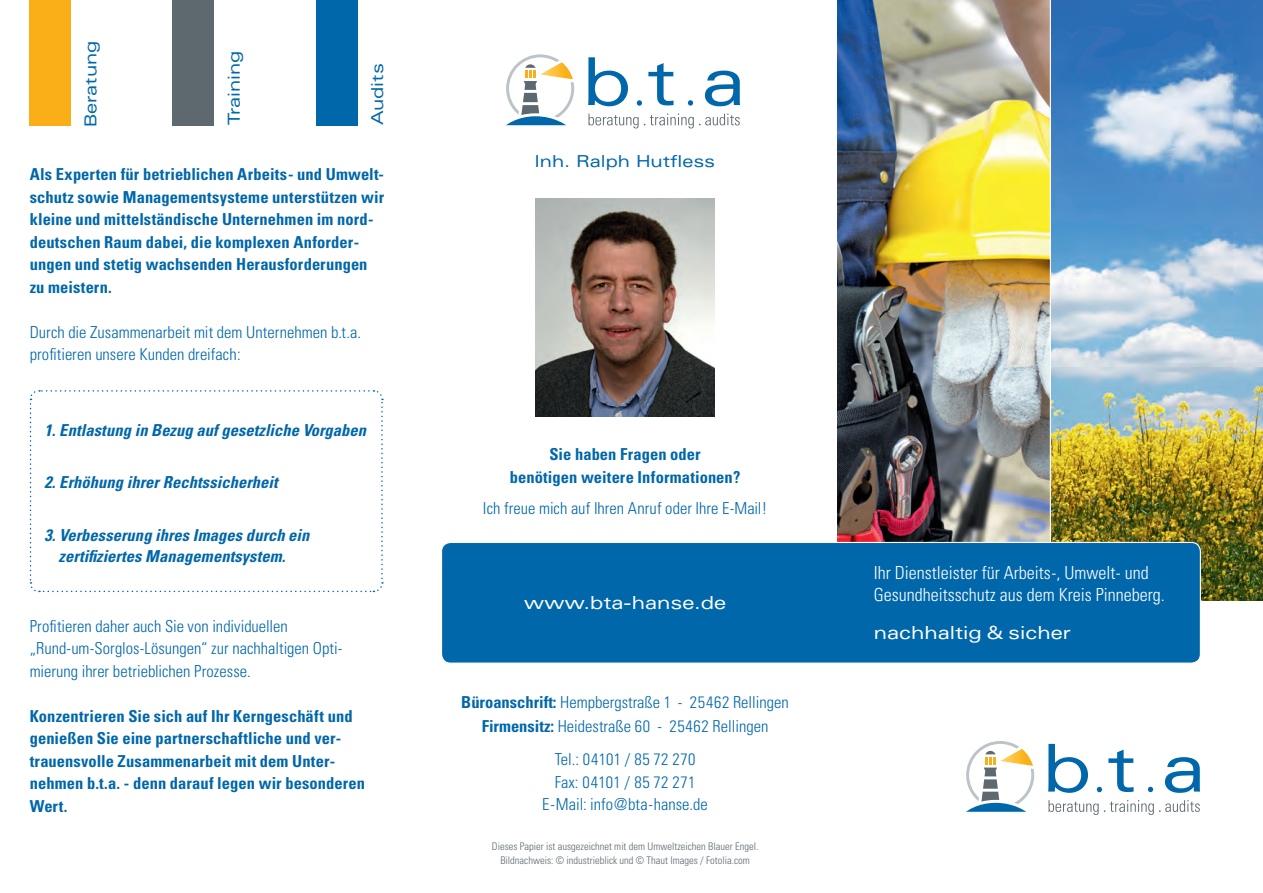
<style>
.page{position:relative;width:1263px;height:893px;background:#fff}
.page>*{position:absolute;margin:0;border:0;box-sizing:border-box;transform-origin:0 0}
.t1{font:300 condensed 18px/22.5px "Univers";color:#fff}
.t2{font:expanded 18px "Univers";color:#fff}
.t3{font:700 condensed 16.5px/22.5px "Univers";letter-spacing:.005em;color:#0067aa}
.t4{font:300 condensed 16.5px/22.5px "Univers";color:#0067aa}
.t5{font:italic 700 condensed 16.5px/21px "Univers";letter-spacing:.005em;color:#0067aa}
.t6{font:expanded 16.5px "Univers";color:#0067aa}
.t7{font:300 condensed 10.5px/13.5px "Univers";color:#5d686f;text-align:center}
.s1{font-weight:700}
</style>
<div class="page">
<img style="left:536px;top:199px;width:178px;height:218px">
<svg style="left:29px;top:390px;width:354px;height:203px"></svg>
<div style="left:173px;top:0;width:41px;height:125px;background:#5d686f"></div>
<div style="left:316px;top:0;width:41px;height:125px;background:#0067aa"></div>
<div style="left:30px;top:0;width:41px;height:125px;background:#faaf18"></div>
<svg style="left:506px;top:54px;width:68px;height:71px"></svg>
<svg style="left:588px;top:57px;width:40px;height:49px"></svg>
<svg style="left:648px;top:63px;width:25px;height:42px"></svg>
<svg style="left:705px;top:71px;width:35px;height:35px"></svg>
<svg style="left:688px;top:100px;width:5px;height:6px"></svg>
<svg style="left:637px;top:100px;width:5px;height:6px"></svg>
<svg style="left:588px;top:114px;width:152px;height:14px"></svg>
<img style="left:1051px;top:0;width:212px;height:600px">
<img style="left:838px;top:0;width:212px;height:542px">
<div style="left:441px;top:542px;width:759px;height:121px;background:#0067aa;border-radius:9px"></div>
<div style="left:441px;top:542px;width:760px;height:122px;border:1px solid #fff;border-radius:9px"></div>
<svg style="left:966px;top:741px;width:68px;height:71px"></svg>
<svg style="left:1048px;top:744px;width:40px;height:49px"></svg>
<svg style="left:1108px;top:750px;width:25px;height:42px"></svg>
<svg style="left:1165px;top:757px;width:35px;height:36px"></svg>
<svg style="left:1148px;top:787px;width:5px;height:5px"></svg>
<svg style="left:1097px;top:787px;width:5px;height:5px"></svg>
<svg style="left:1048px;top:800px;width:152px;height:15px"></svg>
<p class="t6" style="left:81px;top:127px;width:88px;rotate:-90deg">Beratung</p>
<p class="t6" style="left:224px;top:125px;width:77px;rotate:-90deg">Training</p>
<p class="t6" style="left:367px;top:125px;width:64px;rotate:-90deg">Audits</p>
<p class="t3" style="left:30px;top:163px;width:356px">Als Experten für betrieblichen Arbeits- und Umwelt&shy;schutz sowie Managementsysteme unterstützen wir kleine und mittelständische Unternehmen im nord&shy;deutschen Raum dabei, die komplexen Anforder&shy;ungen und stetig wachsenden Herausforderungen zu meistern.</p>
<p class="t4" style="left:30px;top:320px;width:333px">Durch die Zusammenarbeit mit dem Unternehmen b.t.a. profitieren unsere Kunden dreifach:</p>
<p class="t5" style="left:45px;top:419px;width:323px">1. Entlastung in Bezug auf gesetzliche Vorgaben</p>
<p class="t5" style="left:45px;top:472px;width:234px">2. Erhöhung ihrer Rechtssicherheit</p>
<p class="t5" style="left:59px;top:524px;width:252px;text-indent:-14px">3. Verbesserung ihres Images durch ein zertifiziertes Managementsystem.</p>
<p class="t4" style="left:30px;top:615px;width:314px">Profitieren daher auch Sie von individuellen „Rund-um-Sorglos-Lösungen“ zur nachhaltigen Opti&shy;mierung ihrer betrieblichen Prozesse.</p>
<p class="t3" style="left:30px;top:705px;width:337px">Konzentrieren Sie sich auf Ihr Kerngeschäft und genießen Sie eine partnerschaftliche und ver&shy;trauensvolle Zusammenarbeit mit dem Unter&shy;nehmen b.t.a. - denn darauf legen wir besonderen Wert.</p>
<p class="t6" style="left:535px;top:152px;width:182px">Inh. Ralph Hutfless</p>
<p class="t3" style="left:510px;top:443px;width:232px;text-align:center">Sie haben Fragen oder<br>benötigen weitere Informationen?</p>
<p class="t4" style="left:483px;top:497px;width:286px">Ich freue mich auf Ihren Anruf oder Ihre E-Mail!</p>
<p class="t2" style="left:524px;top:591px;width:203px">www.bta-hanse.de</p>
<p class="t4" style="left:461px;top:690px;width:329px;line-height:24px;text-align:center"><span class="s1">Büroanschrift:</span> Hempbergstraße 1 - 25462 Rellingen<br><span class="s1">Firmensitz:</span> Heidestraße 60 - 25462 Rellingen</p>
<p class="t4" style="left:542px;top:748px;width:167px;text-align:center">Tel.: 04101 / 85 72 270<br>Fax: 04101 / 85 72 271<br>E-Mail: info@bta-hanse.de</p>
<p class="t7" style="left:492px;top:840px;width:268px">Dieses Papier ist ausgezeichnet mit dem Umweltzeichen Blauer Engel.<br>Bildnachweis: © industrieblick und © Thaut Images / Fotolia.com</p>
<p class="t1" style="left:874px;top:561px;width:292px">Ihr Dienstleister für Arbeits-, Umwelt- und<br>Gesundheitsschutz aus dem Kreis Pinneberg.</p>
<p class="t2" style="left:874px;top:622px;width:198px">nachhaltig &amp; sicher</p>
</div>
